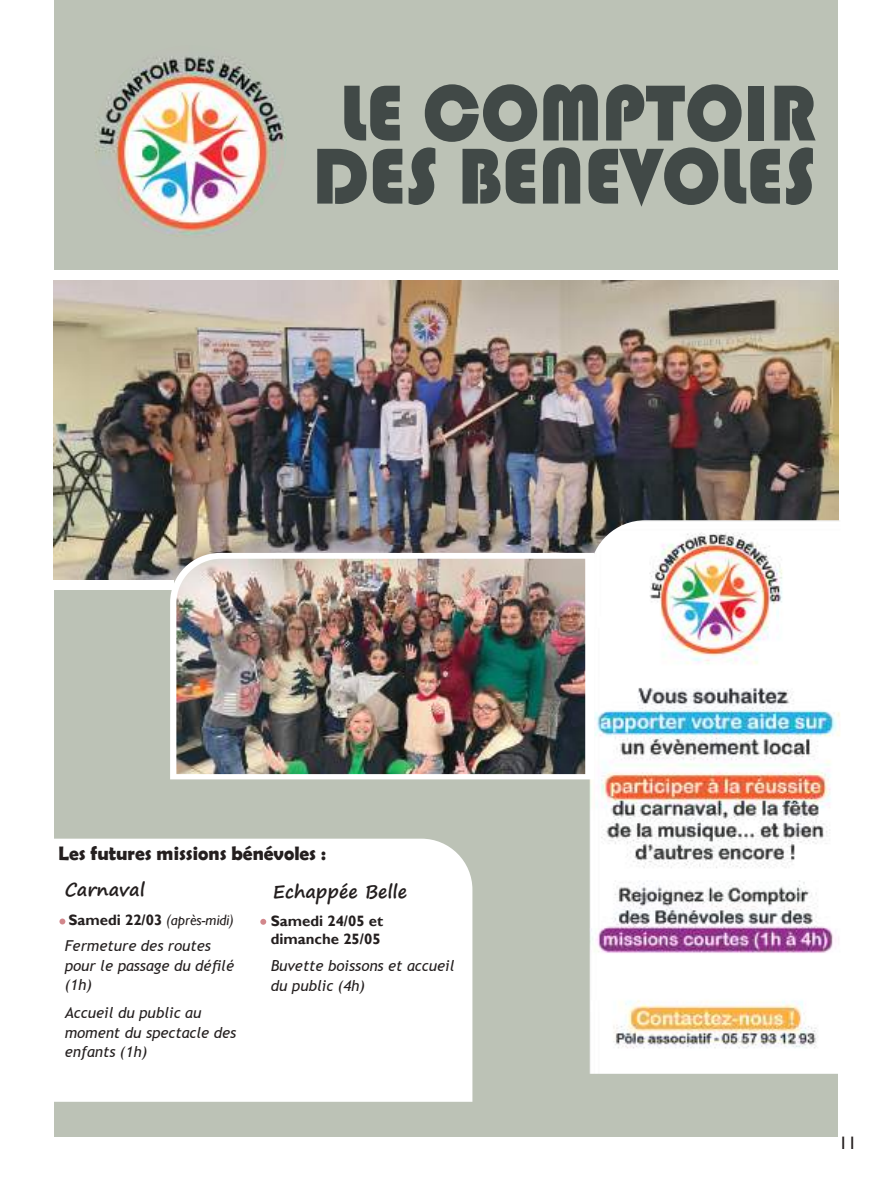
<style>
.page{position:relative;width:893px;height:1191px;background:#fff}
.page>*{position:absolute;margin:0;border:0;box-sizing:border-box;transform-origin:0 0}
.t1{font:82.2px/63.2px "Bauhaus 93";color:#414947;text-align:center;scale:.94 1}
.t2{font:700 19.5px "Berlin Sans FB Demi";color:#241f1f}
.t3{font:700 18px "Segoe Print";color:#241f1f}
.t4{font:18px "Gill Sans";color:#241f1f}
.t5{font:italic 15px/19.5px "Trebuchet MS";color:#241f1f}
.t6{font:700 15px/18px "Gill Sans";color:#241f1f}
.t7{font:italic 15px "Gill Sans";color:#241f1f}
.s1{font-weight:700;font-style:normal}
</style>
<div class="page">
<div style="left:55px;top:0;width:783px;height:1137px;background:#bcc2b6"></div>
<img style="left:94px;top:45px;width:193px;height:193px;border-radius:96px">
<div style="left:54px;top:838px;width:418px;height:263px;background:#fff"></div>
<svg style="left:59px;top:918px;width:6px;height:6px"></svg>
<img style="left:54px;top:280px;width:784px;height:300px">
<svg style="left:260px;top:918px;width:6px;height:6px"></svg>
<img style="left:590px;top:520px;width:250px;height:553px">
<svg style="left:170px;top:553px;width:424px;height:226px;background:#f9f8f7"></svg>
<img style="left:176px;top:559px;width:409px;height:215px">
<div style="left:48px;top:271px;width:790px;height:9px;background:#fff"></div>
<div style="left:48px;top:580px;width:126px;height:10px;background:#fff"></div>
<h1 class="t1" style="left:312px;top:82px;width:537px">LE COMPTOIR<br>DES BENEVOLES</h1>
<h2 class="t2" style="left:58px;top:842px;width:269px">Les futures missions bénévoles :</h2>
<p class="t3" style="left:65px;top:873px;width:82px">Carnaval</p>
<p class="t7" style="left:68px;top:911px;width:167px"><span class="s1">Samedi 22/03</span> (après-midi)</p>
<p class="t5" style="left:65px;top:936px;width:171px">Fermeture des routes pour le passage du défilé (1h)</p>
<p class="t5" style="left:65px;top:1003px;width:173px">Accueil du public au moment du spectacle des enfants (1h)</p>
<p class="t3" style="left:273px;top:875px;width:136px">Echappée Belle</p>
<p class="t6" style="left:271px;top:912px;width:114px">Samedi 24/05 et dimanche 25/05</p>
<p class="t5" style="left:271px;top:956px;width:185px">Buvette boissons et accueil du public (4h)</p>
<p class="t4" style="left:839px;top:1132px;width:19px">11</p>
</div>
